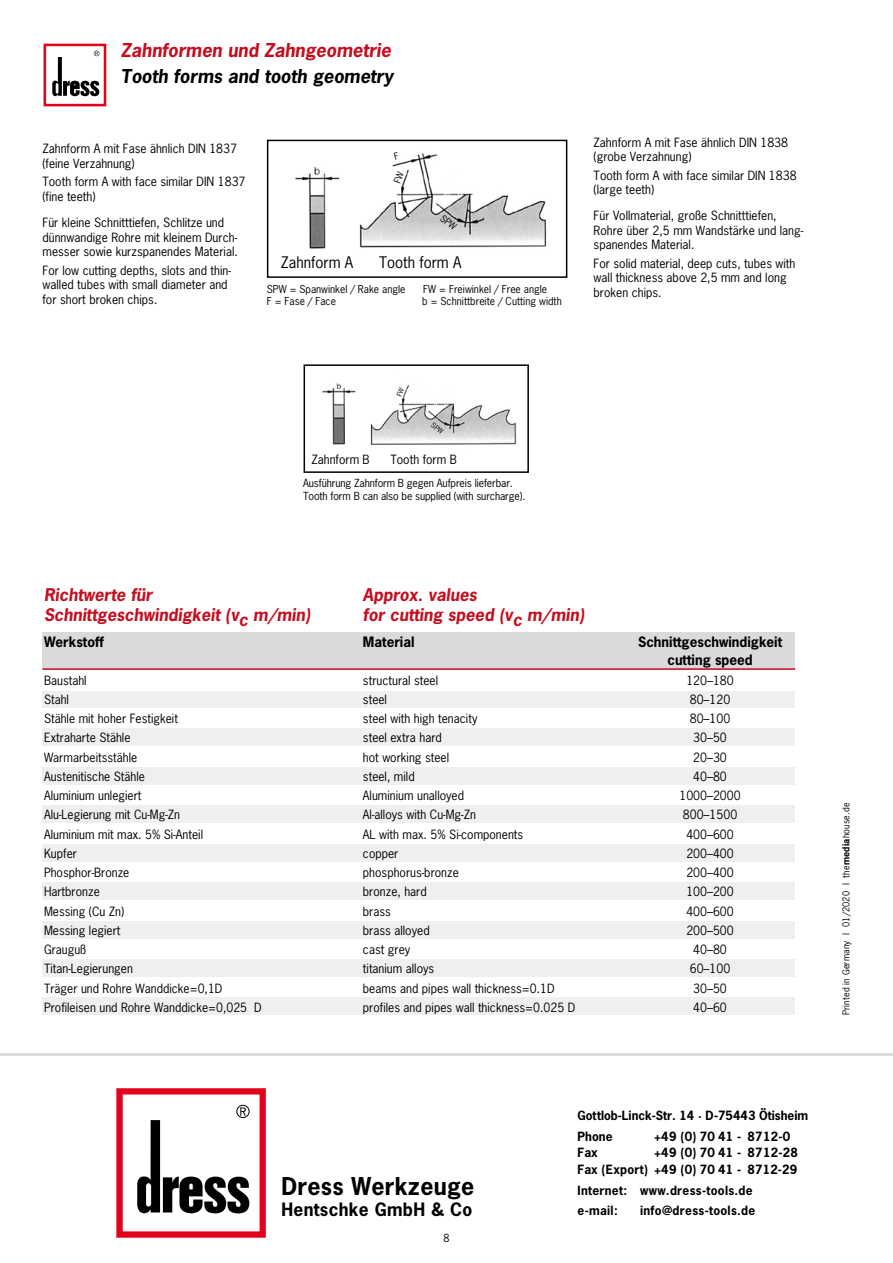
<style>
.page{position:relative;width:893px;height:1263px;background:#fff}
.page>*{position:absolute;margin:0;border:0;box-sizing:border-box;transform-origin:0 0}
.t1{font:700 23.1px "News Gothic";letter-spacing:.01em;color:#000}
.stil1{font:italic 700 18px "News Gothic";color:#c50d1e}
.stil1-2{font:italic 700 18px "News Gothic";color:#000}
.t2{font:700 17.4px "News Gothic";letter-spacing:.02em;color:#000}
.stil1-3{font:italic 700 16.5px "News Gothic";color:#c50d1e}
.stil1-4{font:15px "News Gothic";color:#000}
.stil1-5{font:700 13.5px/18px "News Gothic";color:#000;text-align:center}
.flies{font:12px "News Gothic";color:#000}
.stil1-6{font:12px/14.4px "News Gothic";color:#000}
.t3{font:700 12px/16.5px "News Gothic";letter-spacing:.02em;color:#000;text-align:right}
.t4{font:700 12px "News Gothic";color:#000}
.t5{font:10.5px "News Gothic";letter-spacing:-.01em;color:#000}
.t6{font:10.35px "News Gothic";color:#000}
.t7{font:9px "News Gothic";letter-spacing:.02em;color:#000}
.s1{font-weight:700}
</style>
<div class="page">
<svg style="left:116px;top:1088px;width:150px;height:150px"></svg>
<hr style="left:0;top:1053px;width:893px;height:3px;background:#d9dadb">
<svg style="left:44px;top:44px;width:62px;height:62px"></svg>
<div style="left:43px;top:633px;width:752px;height:37px;background:#d9dadb"></div>
<div style="left:43px;top:690px;width:752px;height:17px;background:#efeff1"></div>
<div style="left:43px;top:728px;width:752px;height:18px;background:#efeff1"></div>
<div style="left:43px;top:767px;width:752px;height:17px;background:#efeff1"></div>
<div style="left:43px;top:805px;width:752px;height:18px;background:#efeff1"></div>
<div style="left:43px;top:844px;width:752px;height:17px;background:#efeff1"></div>
<div style="left:43px;top:882px;width:752px;height:18px;background:#efeff1"></div>
<div style="left:43px;top:921px;width:752px;height:17px;background:#efeff1"></div>
<div style="left:43px;top:959px;width:752px;height:18px;background:#efeff1"></div>
<div style="left:43px;top:998px;width:752px;height:17px;background:#efeff1"></div>
<hr style="left:43px;top:668px;width:752px;height:2px;background:#c50d1e">
<img style="left:281px;top:139px;width:286px;height:110px">
<div style="left:267px;top:140px;width:300px;height:138px;border:2px solid #000"></div>
<img style="left:322px;top:383px;width:195px;height:62px">
<div style="left:304px;top:364px;width:225px;height:109px;border:2px solid #000"></div>
<svg style="left:394px;top:153px;width:5px;height:7px"></svg>
<svg style="left:440px;top:214px;width:18px;height:16px"></svg>
<svg style="left:394px;top:171px;width:10px;height:13px"></svg>
<svg style="left:431px;top:422px;width:13px;height:12px"></svg>
<svg style="left:397px;top:387px;width:7px;height:9px"></svg>
<p class="stil1" style="left:121px;top:39px;width:272px">Zahnformen und Zahngeometrie</p>
<p class="stil1-2" style="left:121px;top:64px;width:274px">Tooth forms and tooth geometry</p>
<p class="stil1-6" style="left:43px;top:141px;width:196px">Zahnform A mit Fase ähnlich DIN 1837 (feine Verzahnung)</p>
<p class="stil1-6" style="left:43px;top:174px;width:204px">Tooth form A with face similar DIN 1837 (fine teeth)</p>
<p class="stil1-6" style="left:43px;top:215px;width:197px">Für kleine Schnitttiefen, Schlitze und dünnwandige Rohre mit kleinem Durch&shy;messer sowie kurzspanendes Material.</p>
<p class="stil1-6" style="left:43px;top:263px;width:190px">For low cutting depths, slots and thin&shy;walled tubes with small diameter and for short broken chips.</p>
<p class="stil1-4" style="left:281px;top:253px;width:74px">Zahnform A</p>
<p class="stil1-4" style="left:379px;top:253px;width:84px">Tooth form A</p>
<p class="t6" style="left:267px;top:282px;width:140px">SPW = Spanwinkel / Rake angle</p>
<p class="t6" style="left:423px;top:282px;width:125px">FW = Freiwinkel / Free angle</p>
<p class="t6" style="left:267px;top:295px;width:71px">F = Fase / Face</p>
<p class="t6" style="left:422px;top:295px;width:141px">b = Schnittbreite / Cutting width</p>
<p class="stil1-6" style="left:594px;top:134px;width:196px">Zahnform A mit Fase ähnlich DIN 1838 (grobe Verzahnung)</p>
<p class="stil1-6" style="left:594px;top:167px;width:204px">Tooth form A with face similar DIN 1838 (large teeth)</p>
<p class="stil1-6" style="left:594px;top:208px;width:211px">Für Vollmaterial, große Schnitttiefen,<br>Rohre über 2,5 mm Wandstärke und lang&shy;spanendes Material.</p>
<p class="stil1-6" style="left:594px;top:256px;width:203px">For solid material, deep cuts, tubes with wall thickness above 2,5 mm and long broken chips.</p>
<p class="stil1-6" style="left:311px;top:452px;width:60px">Zahnform B</p>
<p class="stil1-6" style="left:390px;top:452px;width:68px">Tooth form B</p>
<p class="t5" style="left:303px;top:477px;width:211px">Ausführung Zahnform B gegen Aufpreis lieferbar.</p>
<p class="t5" style="left:303px;top:489px;width:224px">Tooth form B can also be supplied (with surcharge).</p>
<p class="stil1-3" style="left:44px;top:584px;width:110px">Richtwerte für</p>
<p class="stil1-3" style="left:363px;top:584px;width:115px">Approx. values</p>
<p class="stil1-3" style="left:44px;top:604px;width:268px">Schnittgeschwindigkeit (vc m/min)</p>
<p class="stil1-3" style="left:363px;top:604px;width:223px">for cutting speed (vc m/min)</p>
<p class="stil1-5" style="left:44px;top:633px;width:62px">Werkstoff</p>
<p class="stil1-5" style="left:363px;top:633px;width:53px">Material</p>
<p class="stil1-5" style="left:638px;top:633px;width:146px">Schnittgeschwindigkeit cutting speed</p>
<p class="flies" style="left:44px;top:672px;width:44px">Baustahl</p>
<p class="flies" style="left:363px;top:672px;width:77px">structural steel</p>
<p class="flies" style="left:686px;top:672px;width:49px">120–180</p>
<p class="flies" style="left:44px;top:691px;width:27px">Stahl</p>
<p class="flies" style="left:363px;top:691px;width:26px">steel</p>
<p class="flies" style="left:690px;top:691px;width:42px">80–120</p>
<p class="flies" style="left:44px;top:711px;width:136px">Stähle mit hoher Festigkeit</p>
<p class="flies" style="left:363px;top:711px;width:116px">steel with high tenacity</p>
<p class="flies" style="left:690px;top:711px;width:42px">80–100</p>
<p class="flies" style="left:44px;top:730px;width:88px">Extraharte Stähle</p>
<p class="flies" style="left:363px;top:730px;width:80px">steel extra hard</p>
<p class="flies" style="left:693px;top:730px;width:35px">30–50</p>
<p class="flies" style="left:44px;top:749px;width:95px">Warmarbeitsstähle</p>
<p class="flies" style="left:363px;top:749px;width:88px">hot working steel</p>
<p class="flies" style="left:693px;top:749px;width:35px">20–30</p>
<p class="flies" style="left:44px;top:768px;width:103px">Austenitische Stähle</p>
<p class="flies" style="left:363px;top:768px;width:53px">steel, mild</p>
<p class="flies" style="left:693px;top:768px;width:35px">40–80</p>
<p class="flies" style="left:44px;top:788px;width:99px">Aluminium unlegiert</p>
<p class="flies" style="left:363px;top:788px;width:103px">Aluminium unalloyed</p>
<p class="flies" style="left:679px;top:788px;width:63px">1000–2000</p>
<p class="flies" style="left:44px;top:807px;width:138px">Alu-Legierung mit Cu-Mg-Zn</p>
<p class="flies" style="left:363px;top:807px;width:114px">Al-alloys with Cu-Mg-Zn</p>
<p class="flies" style="left:683px;top:807px;width:56px">800–1500</p>
<p class="flies" style="left:44px;top:826px;width:161px">Aluminium mit max. 5% Si-Anteil</p>
<p class="flies" style="left:363px;top:826px;width:162px">AL with max. 5% Si-components</p>
<p class="flies" style="left:686px;top:826px;width:49px">400–600</p>
<p class="flies" style="left:44px;top:845px;width:34px">Kupfer</p>
<p class="flies" style="left:363px;top:845px;width:37px">copper</p>
<p class="flies" style="left:686px;top:845px;width:49px">200–400</p>
<p class="flies" style="left:44px;top:865px;width:87px">Phosphor-Bronze</p>
<p class="flies" style="left:363px;top:865px;width:97px">phosphorus-bronze</p>
<p class="flies" style="left:686px;top:865px;width:49px">200–400</p>
<p class="flies" style="left:44px;top:884px;width:57px">Hartbronze</p>
<p class="flies" style="left:363px;top:884px;width:65px">bronze, hard</p>
<p class="flies" style="left:686px;top:884px;width:49px">100–200</p>
<p class="flies" style="left:44px;top:903px;width:82px">Messing (Cu Zn)</p>
<p class="flies" style="left:363px;top:903px;width:30px">brass</p>
<p class="flies" style="left:686px;top:903px;width:49px">400–600</p>
<p class="flies" style="left:44px;top:923px;width:78px">Messing legiert</p>
<p class="flies" style="left:363px;top:923px;width:68px">brass alloyed</p>
<p class="flies" style="left:686px;top:923px;width:49px">200–500</p>
<p class="flies" style="left:44px;top:942px;width:44px">Grauguß</p>
<p class="flies" style="left:363px;top:942px;width:49px">cast grey</p>
<p class="flies" style="left:693px;top:942px;width:35px">40–80</p>
<p class="flies" style="left:44px;top:961px;width:90px">Titan-Legierungen</p>
<p class="flies" style="left:363px;top:961px;width:73px">titanium alloys</p>
<p class="flies" style="left:690px;top:961px;width:42px">60–100</p>
<p class="flies" style="left:44px;top:980px;width:180px">Träger und Rohre Wanddicke=0,1D</p>
<p class="flies" style="left:363px;top:980px;width:193px">beams and pipes wall thickness=0.1D</p>
<p class="flies" style="left:693px;top:980px;width:35px">30–50</p>
<p class="flies" style="left:44px;top:1000px;width:219px">Profileisen und Rohre Wanddicke=0,025 D</p>
<p class="flies" style="left:363px;top:1000px;width:214px">profiles and pipes wall thickness=0.025 D</p>
<p class="flies" style="left:693px;top:1000px;width:35px">40–60</p>
<p class="t7" style="left:840px;top:1015px;width:214px;rotate:-90deg">Printed in Germany | 01/2020 | the<span class="s1">media</span>house.de</p>
<p class="t1" style="left:281px;top:1171px;width:194px">Dress Werkzeuge</p>
<p class="t2" style="left:281px;top:1198px;width:192px">Hentschke GmbH &amp; Co</p>
<p class="t5" style="left:443px;top:1231px;width:8px">8</p>
<p class="t4" style="left:577px;top:1107px;width:232px">Gottlob-Linck-Str. 14 · D-75443 Ötisheim</p>
<p class="t3" style="left:577px;top:1128px;width:37px">Phone</p>
<p class="t3" style="left:654px;top:1128px;width:138px">+49 (0) 70 41 - 8712-0</p>
<p class="t3" style="left:577px;top:1144px;width:22px">Fax</p>
<p class="t3" style="left:577px;top:1144px;width:222px">+49 (0) 70 41 - 8712-28<br>Fax (Export) +49 (0) 70 41 - 8712-29</p>
<p class="t3" style="left:577px;top:1181px;width:177px">Internet: www.dress-tools.de</p>
<p class="t3" style="left:577px;top:1202px;width:42px">e-mail:</p>
<p class="t3" style="left:640px;top:1202px;width:117px">info@dress-tools.de</p>
</div>
